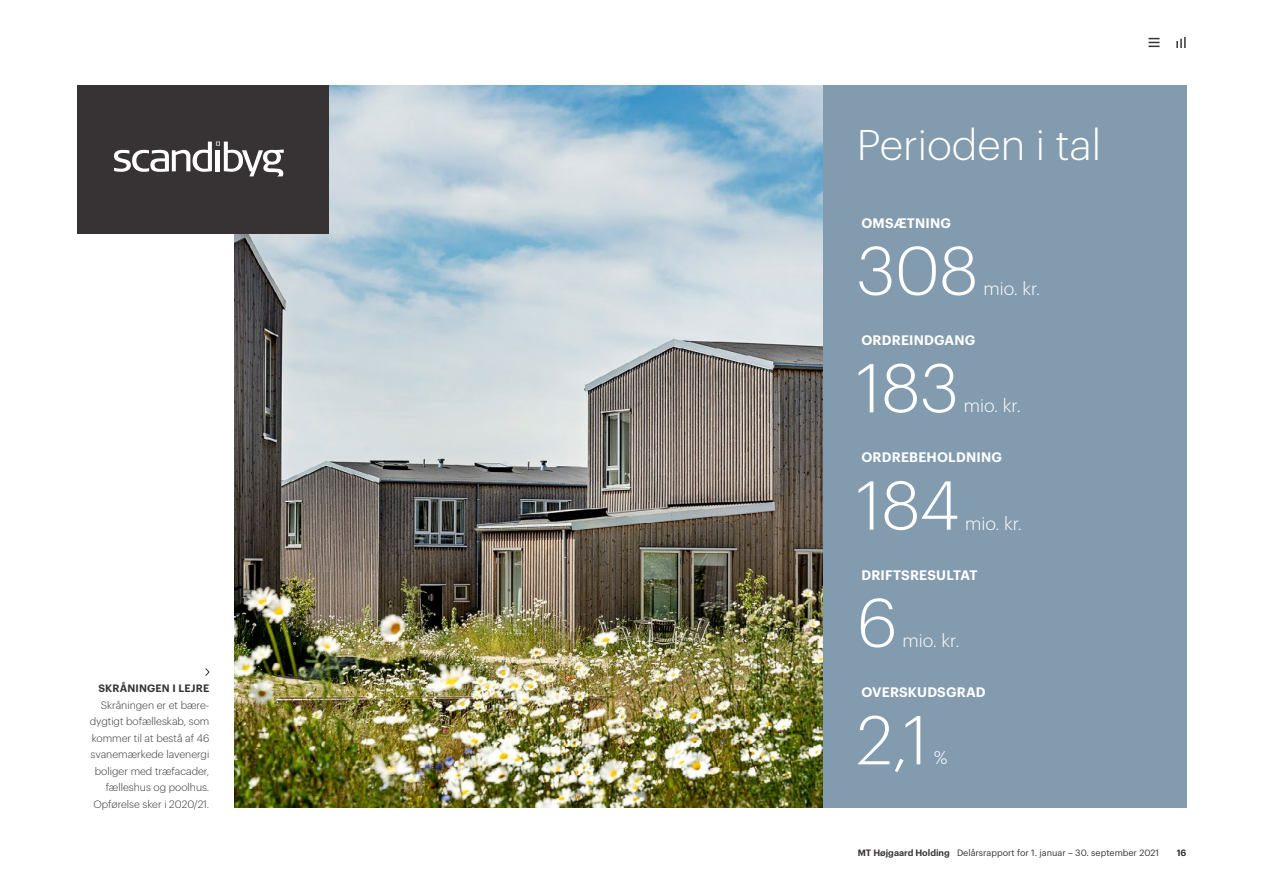
<style>
.page{position:relative;width:1263px;height:893px;background:#fff}
.page>*{position:absolute;margin:0;border:0;box-sizing:border-box;transform-origin:0 0}
.t1{font:300 67.5px "Graphik";color:#fff}
.t2{font:300 42px "Graphik";color:#fff}
.t3{font:300 18px "Graphik";color:#fff}
.t4{font:600 13.5px "Graphik";letter-spacing:.015em;color:#fff}
.t5{font:300 10.5px/16.5px "Graphik";color:#373334;text-align:right}
.t6{font:600 10.5px "Graphik";letter-spacing:.015em;color:#373334}
.t7{font:9px "Graphik";color:#373334}
.t8{font:600 9px "Graphik";color:#373334}
.s1{font-weight:600}
</style>
<div class="page">
<img style="left:235px;top:85px;width:587px;height:723px">
<div style="left:822px;top:85px;width:364px;height:723px;background:#839baf"></div>
<div style="left:77px;top:85px;width:251px;height:149px;background:#373334"></div>
<svg style="left:114px;top:142px;width:170px;height:34px"></svg>
<svg style="left:205px;top:668px;width:5px;height:8px"></svg>
<svg style="left:1148px;top:38px;width:11px;height:9px"></svg>
<svg style="left:1176px;top:37px;width:10px;height:11px"></svg>
<p class="t6" style="left:98px;top:681px;width:112px">SKRÅNINGEN I LEJRE</p>
<p class="t5" style="left:90px;top:696px;width:121px">Skråningen er et bære&shy;dygtigt bofælleskab, som kommer til at bestå af 46 svanemærkede lavenergi boliger med træfacader, fælleshus og poolhus.<br>Opførelse sker i 2020/21.</p>
<h2 class="t2" style="left:857px;top:114px;width:246px">Perioden i tal</h2>
<p class="t4" style="left:861px;top:212px;width:91px">OMSÆTNING</p>
<h1 class="t1" style="left:857px;top:221px;width:123px">308</h1>
<h3 class="t3" style="left:983px;top:275px;width:58px">mio. kr.</h3>
<p class="t4" style="left:861px;top:330px;width:115px">ORDREINDGANG</p>
<h1 class="t1" style="left:857px;top:339px;width:103px">183</h1>
<h3 class="t3" style="left:964px;top:393px;width:58px">mio. kr.</h3>
<p class="t4" style="left:861px;top:447px;width:142px">ORDREBEHOLDNING</p>
<h1 class="t1" style="left:857px;top:456px;width:105px">184</h1>
<h3 class="t3" style="left:965px;top:510px;width:58px">mio. kr.</h3>
<p class="t4" style="left:861px;top:564px;width:118px">DRIFTSRESULTAT</p>
<h1 class="t1" style="left:857px;top:573px;width:42px">6</h1>
<h3 class="t3" style="left:902px;top:627px;width:58px">mio. kr.</h3>
<p class="t4" style="left:861px;top:682px;width:126px">OVERSKUDSGRAD</p>
<h1 class="t1" style="left:857px;top:691px;width:73px">2,1</h1>
<h3 class="t3" style="left:934px;top:745px;width:15px">%</h3>
<p class="t7" style="left:858px;top:846px;width:303px"><span class="s1">MT Højgaard Holding</span> Delårsrapport for 1. januar – 30. september 2021</p>
<p class="t8" style="left:1177px;top:845px;width:11px">16</p>
</div>
